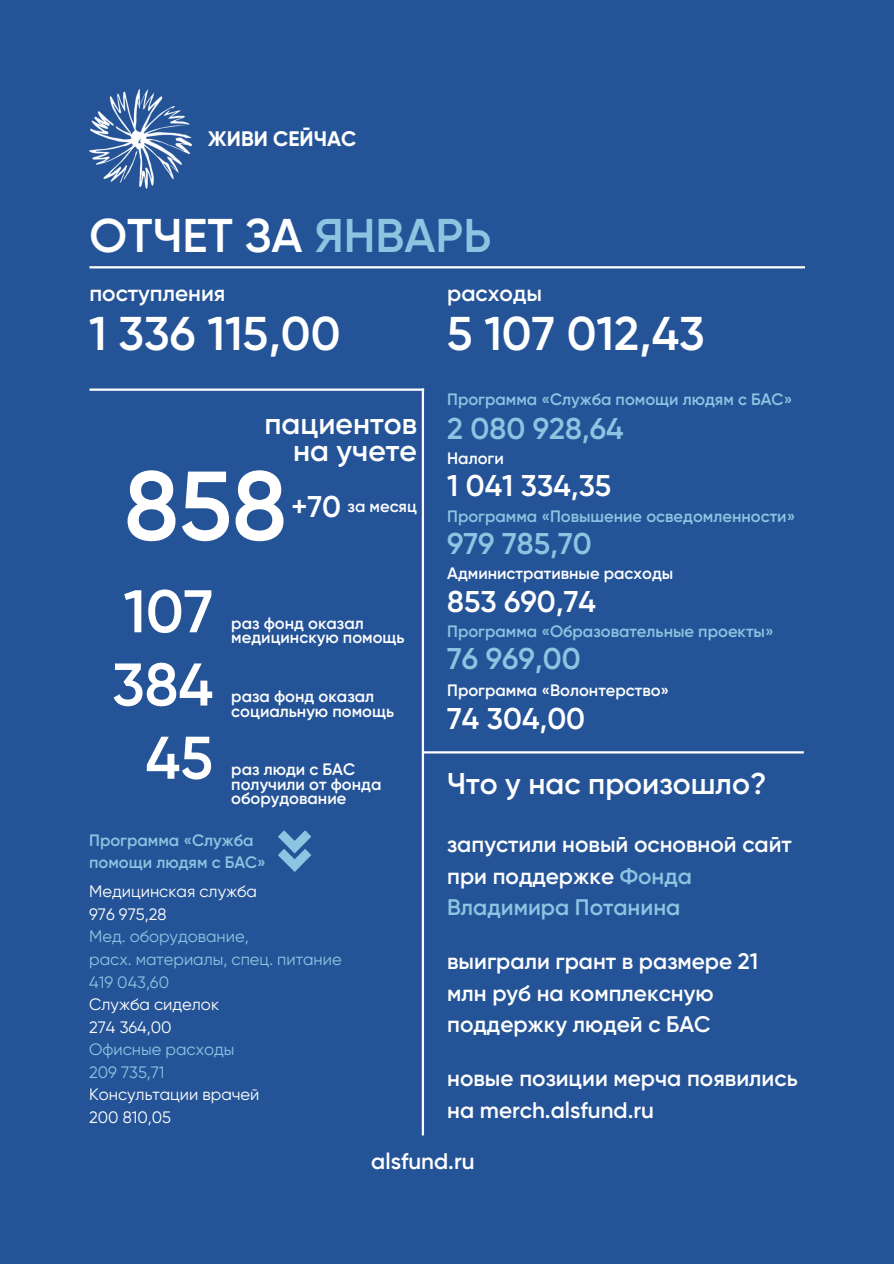
<style>
.page{position:relative;width:894px;height:1264px;background:#fff}
.page>*{position:absolute;margin:0;border:0;box-sizing:border-box;transform-origin:0 0}
.t1{font:600 97.5px "Gilroy";color:#fff}
.t2{font:600 60px/73.2px "Gilroy";color:#fff;text-align:center}
.t3{font:600 47.25px "Gilroy";color:#fff}
.t4{font:600 30px/27px "Gilroy";color:#fff;text-align:right}
.t5{font:600 30px "Gilroy";color:#8bc5e1}
.t6{font:600 22.5px/31.5px "Gilroy";color:#fff}
.t7{font:700 21px "Gilroy";color:#fff}
.t8{font:600 16.5px/14.7px "Gilroy";color:#fff}
.t9{font:600 16.5px/22.5px "Gilroy";color:#8bc5e1}
.t10{font:16.5px/22.5px "Gilroy";color:#8bc5e1}
.t11{font:16.5px/22.5px "Gilroy";color:#fff}
.s1{color:#8bc5e1}
.s2{font-size:30px}
</style>
<div class="page">
<div style="left:0;top:0;width:893px;height:1263px;background:#245497"></div>
<img style="left:89px;top:89px;width:103px;height:99px">
<hr style="left:89px;top:266px;width:715px;height:2px;background:#fff">
<hr style="left:89px;top:388px;width:335px;height:3px;background:#fff">
<hr style="left:423px;top:751px;width:380px;height:2px;background:#fff">
<hr style="left:421px;top:388px;width:3px;height:747px;background:#fff">
<svg style="left:278px;top:830px;width:33px;height:42px"></svg>
<p class="t7" style="left:208px;top:126px;width:150px">ЖИВИ СЕЙЧАС</p>
<h3 class="t3" style="left:89px;top:208px;width:403px">ОТЧЕТ ЗА <span class="s1">ЯНВАРЬ</span></h3>
<p class="t6" style="left:89px;top:278px;width:137px">поступления</p>
<p class="t6" style="left:447px;top:278px;width:96px">расходы</p>
<h3 class="t3" style="left:89px;top:306px;width:253px">1 336 115,00</h3>
<h3 class="t4" style="left:264px;top:410px;width:154px">пациентов на учете</h3>
<p class="t8" style="left:291px;top:499px;width:127px"><span class="s2">+70</span> за месяц</p>
<h1 class="t1" style="left:124px;top:448px;width:164px">858</h1>
<h2 class="t2" style="left:112px;top:575px;width:102px">107<br>384<br>45</h2>
<p class="t8" style="left:231px;top:615px;width:175px">раз фонд оказал медицинскую помощь</p>
<p class="t8" style="left:231px;top:689px;width:164px">раза фонд оказал социальную помощь</p>
<p class="t8" style="left:231px;top:762px;width:151px">раз люди с БАС получили от фонда оборудование</p>
<h3 class="t3" style="left:446px;top:306px;width:259px">5 107 012,43</h3>
<p class="t9" style="left:447px;top:388px;width:346px">Программа «Служба помощи людям с БАС»</p>
<h3 class="t5" style="left:447px;top:410px;width:178px">2 080 928,64</h3>
<p class="t8" style="left:447px;top:451px;width:58px">Налоги</p>
<h3 class="t4" style="left:447px;top:472px;width:165px">1 041 334,35</h3>
<p class="t9" style="left:447px;top:504px;width:349px">Программа «Повышение осведомленности»</p>
<h3 class="t5" style="left:447px;top:526px;width:146px">979 785,70</h3>
<p class="t8" style="left:447px;top:566px;width:227px">Административные расходы</p>
<h3 class="t4" style="left:447px;top:588px;width:150px">853 690,74</h3>
<p class="t9" style="left:447px;top:620px;width:328px">Программа «Образовательные проекты»</p>
<h3 class="t5" style="left:447px;top:641px;width:135px">76 969,00</h3>
<p class="t8" style="left:447px;top:683px;width:223px">Программа «Волонтерство»</p>
<h3 class="t4" style="left:447px;top:705px;width:139px">74 304,00</h3>
<h3 class="t4" style="left:447px;top:770px;width:320px">Что у нас произошло?</h3>
<p class="t9" style="left:89px;top:828px;width:178px">Программа «Служба помощи людям с БАС»</p>
<p class="t11" style="left:89px;top:880px;width:169px">Медицинская служба<br>976 975,28</p>
<p class="t10" style="left:89px;top:925px;width:254px">Мед. оборудование,<br>расх. материалы, спец. питание<br>419 043,60</p>
<p class="t11" style="left:89px;top:993px;width:131px">Служба сиделок<br>274 364,00</p>
<p class="t10" style="left:89px;top:1038px;width:147px">Офисные расходы<br>209 735,71</p>
<p class="t11" style="left:89px;top:1083px;width:172px">Консультации врачей<br>200 810,05</p>
<p class="t6" style="left:447px;top:828px;width:346px">запустили новый основной сайт при поддержке <span class="s1">Фонда<br>Владимира Потанина</span></p>
<p class="t6" style="left:447px;top:945px;width:312px">выиграли грант в размере 21 млн руб на комплексную поддержку людей с БАС</p>
<p class="t6" style="left:447px;top:1063px;width:352px">новые позиции мерча появились на merch.alsfund.ru</p>
<p class="t6" style="left:371px;top:1145px;width:105px">alsfund.ru</p>
</div>
